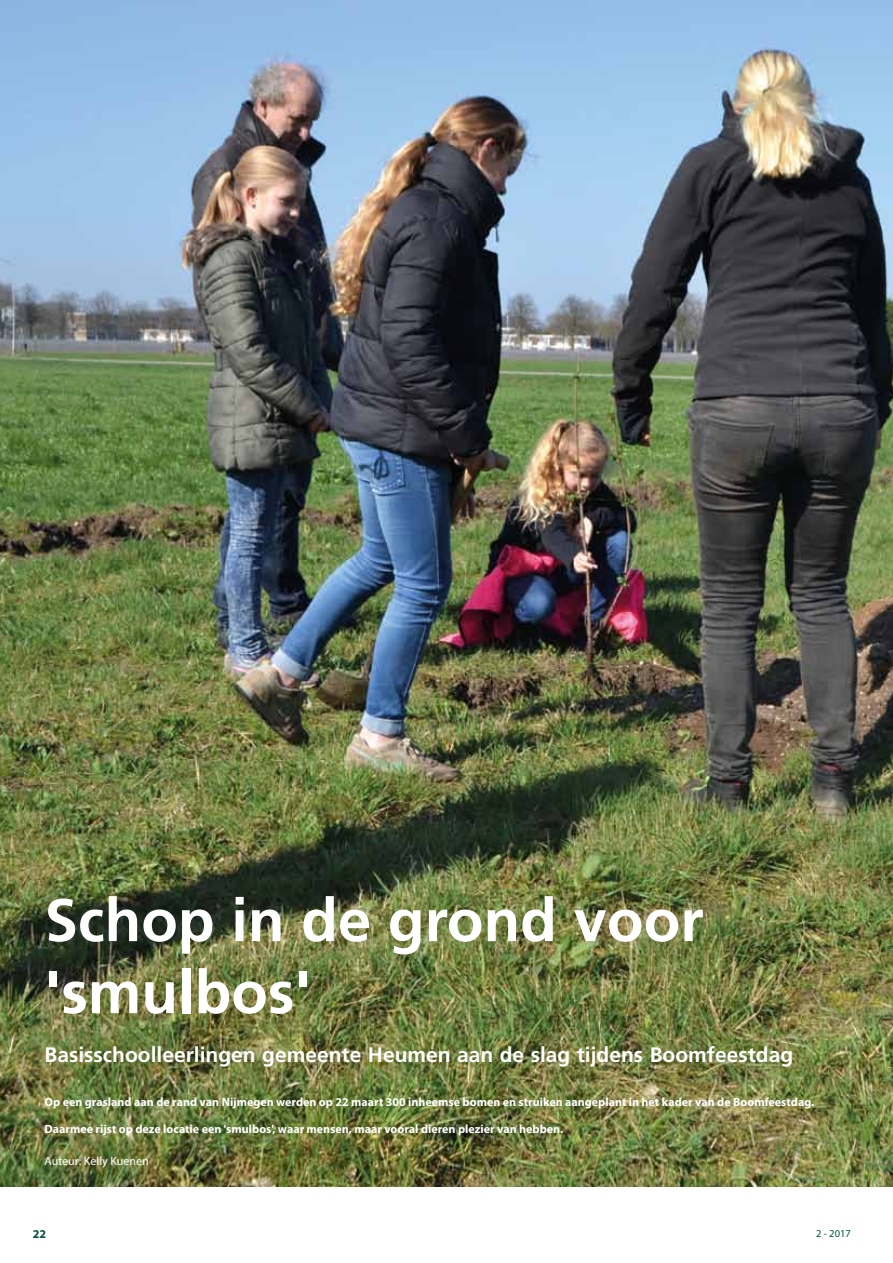
<style>
.page{position:relative;width:893px;height:1263px;background:#fff}
.page>*{position:absolute;margin:0;border:0;box-sizing:border-box;transform-origin:0 0}
.t1{font:700 60px/72px "Frutiger";color:#fff}
.t2{font:700 21px "Frutiger";color:#fff}
.t3{font:700 12px "Myriad Pro";color:#fff}
.t4{font:12px "Myriad Pro";color:#fff}
.t5{font:700 12px "Myriad Pro";color:#00533d}
.t6{font:10.5px "Myriad Pro";color:#00533d}
</style>
<div class="page">
<img style="left:0;top:0;width:893px;height:1186px">
<h1 class="t1" style="left:45px;top:884px;width:660px">Schop in de grond voor 'smulbos'</h1>
<h2 class="t2" style="left:45px;top:1042px;width:750px">Basisschoolleerlingen gemeente Heumen aan de slag tijdens Boomfeestdag</h2>
<p class="t3" style="left:45px;top:1094px;width:771px">Op een grasland aan de rand van Nijmegen werden op 22 maart 300 inheemse bomen en struiken aangeplant in het kader van de Boomfeestdag.</p>
<p class="t3" style="left:45px;top:1121px;width:520px">Daarmee rijst op deze locatie een 'smulbos', waar mensen, maar vooral dieren plezier van hebben.</p>
<p class="t4" style="left:45px;top:1153px;width:106px">Auteur: Kelly Kuenen</p>
<p class="t5" style="left:33px;top:1226px;width:15px">22</p>
<p class="t6" style="left:816px;top:1227px;width:36px">2 - 2017</p>
</div>
